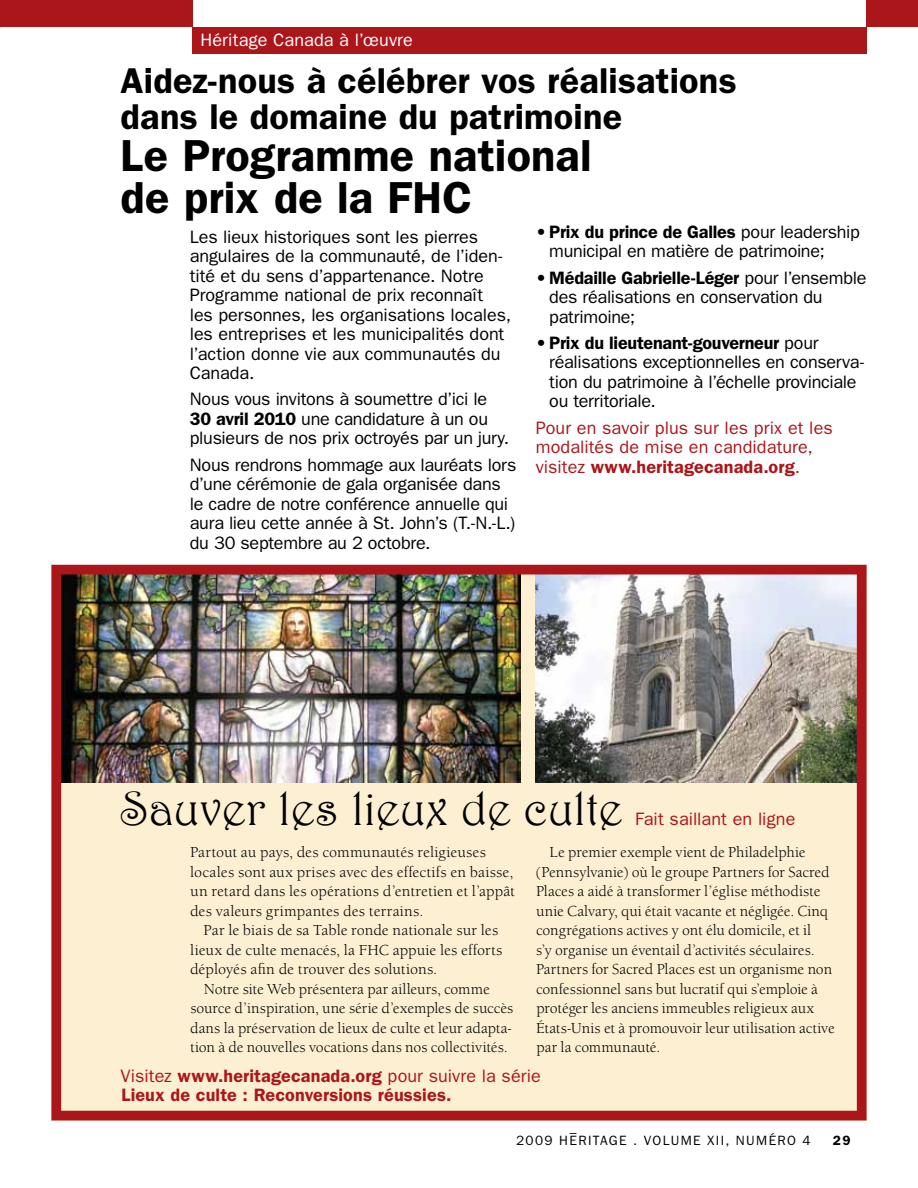
<style>
.page{position:relative;width:918px;height:1188px;background:#fff}
.page>*{position:absolute;margin:0;border:0;box-sizing:border-box;transform-origin:0 0}
.t1{font:48px "Harrington";letter-spacing:-.015em;color:#000}
.t2{font:600 45px/42px "Franklin Gothic";letter-spacing:.005em;color:#000}
.t3{font:600 36px/36px "Franklin Gothic";letter-spacing:.005em;color:#000}
.t4{font:18px/19.5px "Franklin Gothic";letter-spacing:-.01em;color:#000}
.t5{font:18px/19.5px "Franklin Gothic";letter-spacing:.005em;color:#ab161b}
.t6{font:600 18px/19.5px "Franklin Gothic";letter-spacing:.005em;color:#ab161b}
.t7{font:18px "Franklin Gothic";letter-spacing:.01em;color:#fff}
.t8{font:15px/19.5px "Berkeley Old Style Itc T";color:#000}
.t9{font:13.5px "Franklin Gothic";letter-spacing:.1em;color:#000}
.t10{font:600 13.5px "Franklin Gothic";color:#000}
.s1{font-weight:600}
.s2{font-weight:400}
</style>
<div class="page">
<div style="left:0;top:0;width:192px;height:27px;background:#ab161b"></div>
<div style="left:867px;top:0;width:51px;height:27px;background:#ab161b"></div>
<div style="left:192px;top:27px;width:675px;height:27px;background:#ab161b"></div>
<div style="left:51px;top:565px;width:816px;height:555px;background:#fdefd2"></div>
<img style="left:62px;top:576px;width:459px;height:207px">
<img style="left:536px;top:576px;width:320px;height:207px">
<div style="left:51px;top:565px;width:816px;height:555px;border:10px solid #ab161b"></div>
<p class="t7" style="left:201px;top:29px;width:214px">Héritage Canada à l’œuvre</p>
<h3 class="t3" style="left:121px;top:61px;width:618px">Aidez-nous à célébrer vos réalisations dans le domaine du patrimoine</h3>
<h2 class="t2" style="left:121px;top:133px;width:473px">Le Programme national de prix de la FHC</h2>
<p class="t4" style="left:190px;top:226px;width:323px">Les lieux historiques sont les pierres angulaires de la communauté, de l’iden&shy;tité et du sens d’appartenance. Notre Programme national de prix reconnaît<br>les personnes, les organisations locales, les entreprises et les municipalités dont l’action donne vie aux communautés du Canada.</p>
<p class="t4" style="left:190px;top:389px;width:321px">Nous vous invitons à soumettre d’ici le<br><span class="s1">30 avril 2010</span> une candidature à un ou plusieurs de nos prix octroyés par un jury.</p>
<p class="t4" style="left:190px;top:454px;width:328px">Nous rendrons hommage aux lauréats lors d’une cérémonie de gala organisée dans le cadre de notre conférence annuelle qui aura lieu cette année à St. John’s (T.-N.-L.) du 30 septembre au 2 octobre.</p>
<p class="t4" style="left:549px;top:222px;width:312px;text-indent:-14px">• <span class="s1">Prix du prince de Galles</span> pour leadership municipal en matière de patrimoine;</p>
<p class="t4" style="left:549px;top:267px;width:319px;text-indent:-14px">• <span class="s1">Médaille Gabrielle-Léger</span> pour l’ensemble des réalisations en conservation du patrimoine;</p>
<p class="t4" style="left:549px;top:333px;width:316px;text-indent:-14px">• <span class="s1">Prix du lieutenant-gouverneur</span> pour réalisations exceptionnelles en conserva&shy;tion du patrimoine à l’échelle provinciale ou territoriale.</p>
<p class="t5" style="left:536px;top:417px;width:299px">Pour en savoir plus sur les prix et les modalités de mise en candidature, visitez <span class="s1">www.heritagecanada.org</span>.</p>
<h1 class="t1" style="left:121px;top:779px;width:503px">Sauver les lieux de culte</h1>
<p class="t5" style="left:635px;top:808px;width:162px">Fait saillant en ligne</p>
<p class="t8" style="left:190px;top:843px;width:326px">Partout au pays, des communautés religieuses locales sont aux prises avec des effectifs en baisse, un retard dans les opérations d’entretien et l’appât des valeurs grimpantes des terrains.</p>
<p class="t8" style="left:190px;top:921px;width:314px;text-indent:13px">Par le biais de sa Table ronde nationale sur les lieux de culte menacés, la FHC appuie les efforts déployés afin de trouver des solutions.</p>
<p class="t8" style="left:190px;top:979px;width:325px;text-indent:14px">Notre site Web présentera par ailleurs, comme source d’inspiration, une série d’exemples de succès dans la préservation de lieux de culte et leur adapta&shy;tion à de nouvelles vocations dans nos collectivités.</p>
<p class="t8" style="left:536px;top:843px;width:300px;text-indent:14px">Le premier exemple vient de Philadelphie (Pennsylvanie) où le groupe Partners for Sacred Places a aidé à transformer l’église méthodiste unie Calvary, qui était vacante et négligée. Cinq congrégations actives y ont élu domicile, et il<br>s’y organise un éventail d’activités séculaires.<br>Partners for Sacred Places est un organisme non confessionnel sans but lucratif qui s’emploie à protéger les anciens immeubles religieux aux États-Unis et à promouvoir leur utilisation active par la communauté.</p>
<p class="t6" style="left:121px;top:1065px;width:422px"><span class="s2">Visitez</span> www.heritagecanada.org <span class="s2">pour suivre la série<br></span>Lieux de culte : Reconversions réussies.</p>
<p class="t9" style="left:516px;top:1133px;width:296px">2009 HERITAGE . VOLUME XII, NUMÉRO 4</p>
<p class="t9" style="left:570px;top:1125px;width:8px">–</p>
<p class="t10" style="left:833px;top:1132px;width:19px">29</p>
</div>
